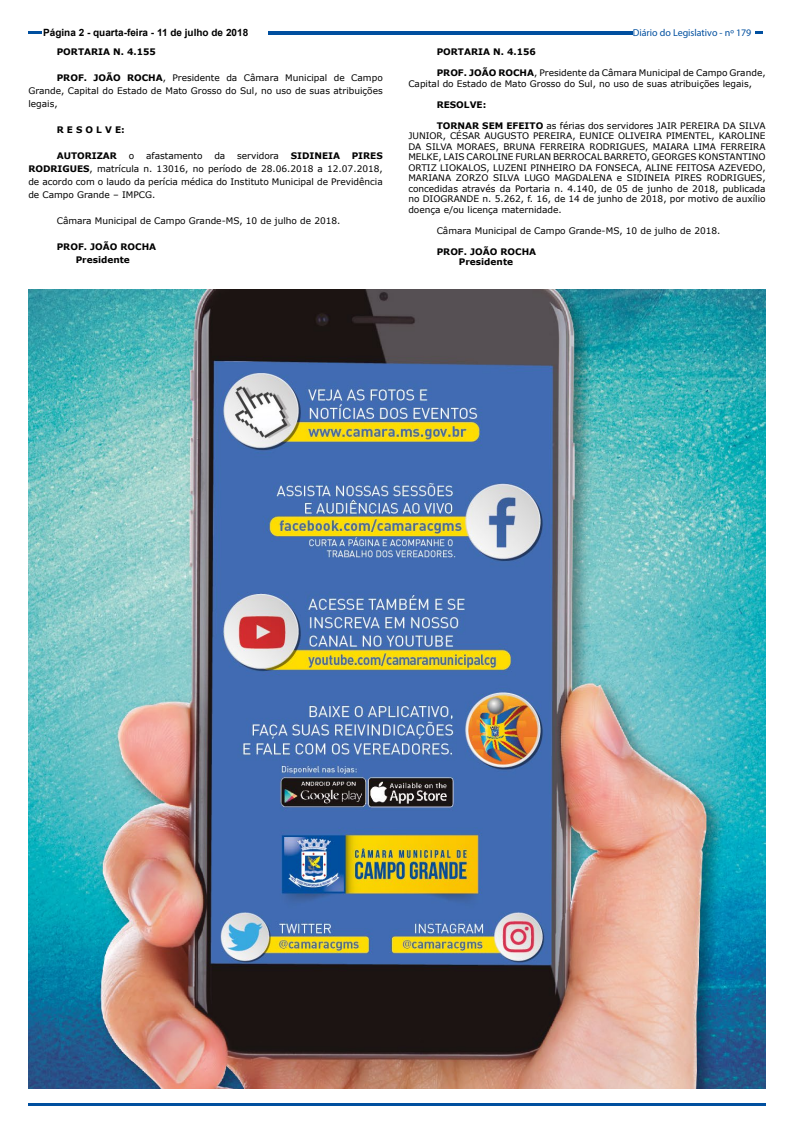
<style>
.page{position:relative;width:794px;height:1134px;background:#fff}
.page>*{position:absolute;margin:0;border:0;box-sizing:border-box;transform-origin:0 0}
.t1{font:700 10px "Arial";color:#000}
.t2{font:10px "Myriad Pro";color:#004f9f}
.t3{font:9px/10.5px "Verdana";color:#000;text-align:justify}
.t4{font:700 9px/13px "Verdana";color:#000}
.s1{font-weight:700}
</style>
<div class="page">
<svg style="left:28px;top:31px;width:13px;height:3px"></svg>
<hr style="left:28px;top:1103px;width:737px;height:3px;background:#004f9f">
<svg style="left:755px;top:31px;width:8px;height:3px"></svg>
<hr style="left:268px;top:31px;width:364px;height:3px;background:#004f9f">
<img style="left:28px;top:289px;width:737px;height:800px">
<p class="t1" style="left:43px;top:25px;width:207px">Página 2 - quarta-feira - 11 de julho de 2018</p>
<p class="t2" style="left:633px;top:26px;width:120px">Diário do Legislativo - nº 179</p>
<p class="t4" style="left:57px;top:45px;width:101px">PORTARIA N. 4.155</p>
<p class="t3" style="left:28px;top:71px;width:356px;line-height:13px;text-indent:28px"><span class="s1">PROF. JOÃO ROCHA</span>, Presidente da Câmara Municipal de Campo Grande, Capital do Estado de Mato Grosso do Sul, no uso de suas atribuições legais,</p>
<p class="t4" style="left:57px;top:123px;width:70px">R E S O L V E:</p>
<p class="t4" style="left:57px;top:149px;width:62px">AUTORIZAR</p>
<p class="t3" style="left:129px;top:150px;width:7px">o</p>
<p class="t3" style="left:146px;top:150px;width:58px">afastamento</p>
<p class="t3" style="left:214px;top:150px;width:13px">da</p>
<p class="t3" style="left:237px;top:150px;width:43px">servidora</p>
<p class="t4" style="left:291px;top:149px;width:51px">SIDINEIA</p>
<p class="t4" style="left:437px;top:45px;width:101px">PORTARIA N. 4.156</p>
<p class="t3" style="left:408px;top:67px;width:359px;text-indent:28px"><span class="s1">PROF. JOÃO ROCHA</span>, Presidente da Câmara Municipal de Campo Grande,<br>Capital do Estado de Mato Grosso do Sul, no uso de suas atribuições legais,</p>
<p class="t4" style="left:437px;top:98px;width:51px">RESOLVE:</p>
<p class="t3" style="left:408px;top:120px;width:359px;text-indent:28px"><span class="s1">TORNAR SEM EFEITO</span> as férias dos servidores JAIR PEREIRA DA SILVA JUNIOR, CÉSAR AUGUSTO PEREIRA, EUNICE OLIVEIRA PIMENTEL, KAROLINE DA SILVA MORAES, BRUNA FERREIRA RODRIGUES, MAIARA LIMA FERREIRA MELKE, LAIS CAROLINE FURLAN BERROCAL BARRETO, GEORGES KONSTANTINO ORTIZ LIOKALOS, LUZENI PINHEIRO DA FONSECA, ALINE FEITOSA AZEVEDO, MARIANA ZORZO SILVA LUGO MAGDALENA e SIDINEIA PIRES RODRIGUES, concedidas através da Portaria n. 4.140, de 05 de junho de 2018, publicada no DIOGRANDE n. 5.262, f. 16, de 14 de junho de 2018, por motivo de auxílio doença e/ou licença maternidade.</p>
<p class="t3" style="left:437px;top:225px;width:285px">Câmara Municipal de Campo Grande-MS, 10 de julho de 2018.</p>
<p class="t4" style="left:437px;top:246px;width:101px;line-height:10.5px;text-align:center">PROF. JOÃO ROCHA<br>Presidente</p>
<p class="t3" style="left:28px;top:149px;width:356px;line-height:13px;text-indent:323px"><span class="s1">PIRES RODRIGUES</span>, matrícula n. 13016, no período de 28.06.2018 a 12.07.2018, de acordo com o laudo da perícia médica do Instituto Municipal de Previdência de Campo Grande – IMPCG.</p>
<p class="t3" style="left:57px;top:215px;width:285px">Câmara Municipal de Campo Grande-MS, 10 de julho de 2018.</p>
<p class="t4" style="left:76px;top:240px;width:82px;text-indent:-19px">PROF. JOÃO ROCHA<br>Presidente</p>
</div>
